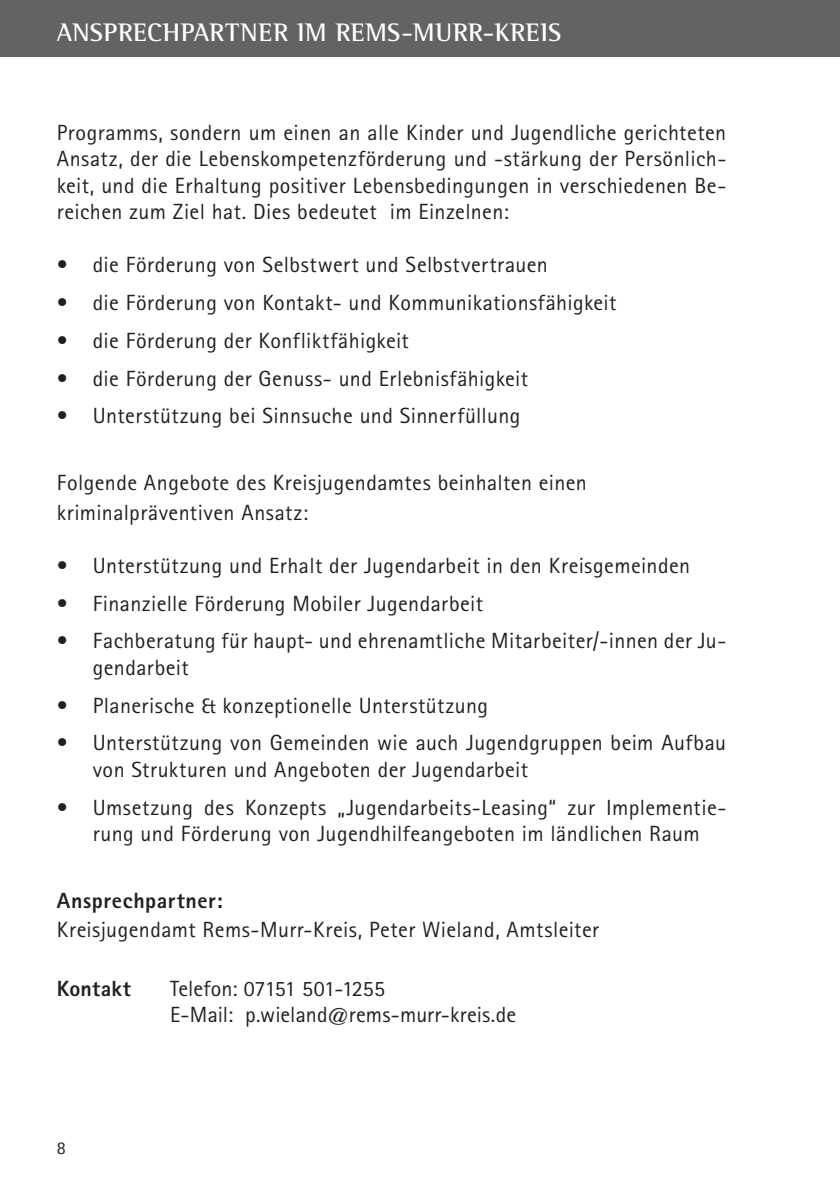
<style>
.page{position:relative;width:840px;height:1191px;background:#fff}
.page>*{position:absolute;margin:0;border:0;box-sizing:border-box;transform-origin:0 0}
.semo_13pt_bold_weiß{font:700 26px "Rotis Semi Serif Pro";letter-spacing:.02em;color:#fff}
.rotis_sans_11pt_text{font:22px/26.4px "Rotis Sans Serif Pro";letter-spacing:.02em;color:#231f20}
.rotis_sans_11pt_text-2{font:22px/26.4px "Rotis Sans Serif Pro";color:#231f20}
.rotis_sans_11pt_text-3{font:800 22px "Rotis Sans Serif Pro";letter-spacing:.025em;color:#231f20}
.t1{font:18px "Rotis Sans Serif Pro";color:#231f20}
</style>
<div class="page">
<div style="left:0;top:0;width:839px;height:57px;background:#636366"></div>
<p class="semo_13pt_bold_weiß" style="left:57px;top:17px;width:505px">ANSPRECHPARTNER IM REMS-MURR-KREIS</p>
<p class="rotis_sans_11pt_text" style="left:57px;top:119px;width:670px;text-align:justify">Programms, sondern um einen an alle Kinder und Jugendliche gerichteten Ansatz, der die Lebenskompetenzförderung und -stärkung der Persönlich&shy;keit, und die Erhaltung positiver Lebensbedingungen in verschiedenen Be&shy;reichen zum Ziel hat. Dies bedeutet im Einzelnen:</p>
<p class="rotis_sans_11pt_text" style="left:57px;top:252px;width:492px">• die Förderung von Selbstwert und Selbstvertrauen</p>
<p class="rotis_sans_11pt_text" style="left:57px;top:290px;width:561px">• die Förderung von Kontakt- und Kommunikationsfähigkeit</p>
<p class="rotis_sans_11pt_text" style="left:57px;top:327px;width:353px">• die Förderung der Konfliktfähigkeit</p>
<p class="rotis_sans_11pt_text" style="left:57px;top:365px;width:472px">• die Förderung der Genuss- und Erlebnisfähigkeit</p>
<p class="rotis_sans_11pt_text" style="left:57px;top:403px;width:465px">• Unterstützung bei Sinnsuche und Sinnerfüllung</p>
<p class="rotis_sans_11pt_text" style="left:57px;top:470px;width:531px">Folgende Angebote des Kreisjugendamtes beinhalten einen</p>
<p class="rotis_sans_11pt_text" style="left:57px;top:499px;width:253px">kriminalpräventiven Ansatz:</p>
<p class="rotis_sans_11pt_text" style="left:57px;top:552px;width:634px">• Unterstützung und Erhalt der Jugendarbeit in den Kreisgemeinden</p>
<p class="rotis_sans_11pt_text" style="left:57px;top:590px;width:427px">• Finanzielle Förderung Mobiler Jugendarbeit</p>
<p class="rotis_sans_11pt_text" style="left:93px;top:628px;width:634px;text-indent:-36px">• Fachberatung für haupt- und ehrenamtliche Mitarbeiter/-innen der Ju&shy;gendarbeit</p>
<p class="rotis_sans_11pt_text" style="left:57px;top:692px;width:433px">• Planerische &amp; konzeptionelle Unterstützung</p>
<p class="rotis_sans_11pt_text" style="left:93px;top:730px;width:634px;text-indent:-36px">• Unterstützung von Gemeinden wie auch Jugendgruppen beim Aufbau von Strukturen und Angeboten der Jugendarbeit</p>
<p class="rotis_sans_11pt_text" style="left:57px;top:794px;width:670px;text-align:center">• Umsetzung des Konzepts „Jugendarbeits-Leasing“ zur Implementie&shy;rung und Förderung von Jugendhilfeangeboten im ländlichen Raum</p>
<p class="rotis_sans_11pt_text-3" style="left:57px;top:886px;width:167px">Ansprechpartner:</p>
<p class="rotis_sans_11pt_text" style="left:57px;top:916px;width:543px">Kreisjugendamt Rems-Murr-Kreis, Peter Wieland, Amtsleiter</p>
<p class="rotis_sans_11pt_text-3" style="left:57px;top:974px;width:76px">Kontakt</p>
<p class="rotis_sans_11pt_text-2" style="left:170px;top:975px;width:347px">Telefon: 07151 501-1255<br>E-Mail: p.wieland@rems-murr-kreis.de</p>
<p class="t1" style="left:57px;top:1137px;width:11px">8</p>
</div>
